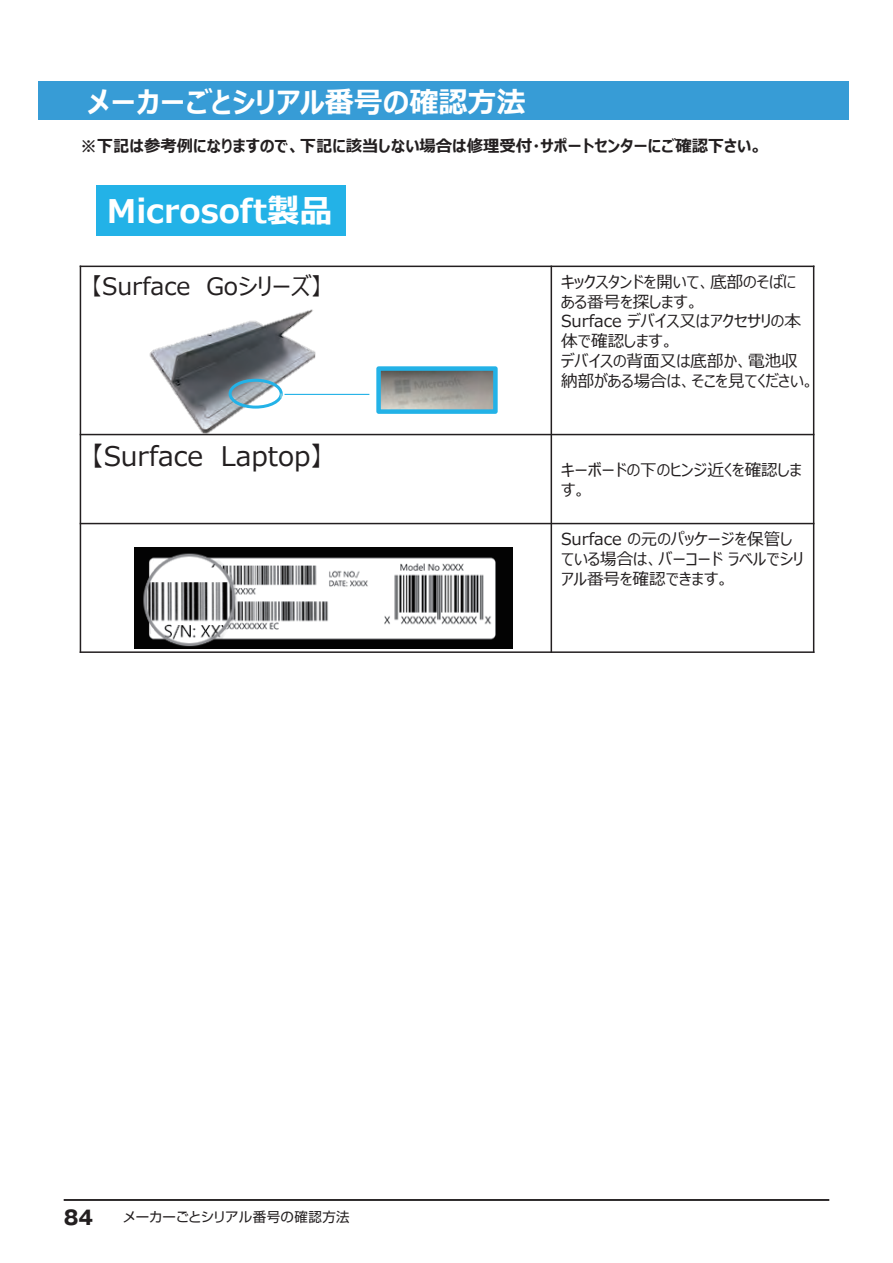
<style>
.page{position:relative;width:893px;height:1263px;background:#fff}
.page>*{position:absolute;margin:0;border:0;box-sizing:border-box;transform-origin:0 0}
.t1{font:700 32.55px "Meiryo UI";color:#fff}
.t2{font:700 29.1px "Meiryo UI";color:#fff}
.t3{font:27px "Meiryo UI";color:#231f20}
.t4{font:24px "Meiryo UI";color:#231f20}
.t5{font:700 19.5px "Gothic MB101 Pro";color:#231f20}
.t6{font:16.5px/19.8px "Meiryo UI";color:#231f20}
.t7{font:700 16.35px "Meiryo UI";color:#231f20}
.t8{font:13.5px "Shin Go Pro";color:#231f20}
</style>
<div class="page">
<hr style="left:64px;top:1199px;width:765px;height:2px;background:#231f20">
<div style="left:96px;top:185px;width:250px;height:50px;background:#23b2e7"></div>
<hr style="left:551px;top:266px;width:1px;height:387px;background:#231f20">
<hr style="left:80px;top:434px;width:734px;height:1px;background:#231f20">
<hr style="left:80px;top:523px;width:734px;height:1px;background:#231f20">
<hr style="left:80px;top:266px;width:1px;height:387px;background:#231f20">
<hr style="left:813px;top:266px;width:1px;height:387px;background:#231f20">
<hr style="left:80px;top:266px;width:734px;height:1px;background:#231f20">
<hr style="left:80px;top:651px;width:734px;height:2px;background:#231f20">
<img style="left:135px;top:547px;width:378px;height:101px">
<div style="left:38px;top:81px;width:810px;height:38px;background:#379cd6"></div>
<img style="left:146px;top:309px;width:178px;height:127px">
<img style="left:381px;top:371px;width:112px;height:38px">
<div style="left:376px;top:366px;width:122px;height:48px;border:4px solid #23b2e7"></div>
<div style="left:229px;top:379px;width:54px;height:30px;border:3px solid #23b2e7;border-radius:50%"></div>
<hr style="left:285px;top:394px;width:84px;height:1px;background:#23b2e7">
<h2 class="t2" style="left:87px;top:82px;width:440px">メーカーごとシリアル番号の確認方法</h2>
<p class="t7" style="left:80px;top:135px;width:683px">※下記は参考例になりますので、下記に該当しない場合は修理受付・サポートセンターにご確認下さい。</p>
<h1 class="t1" style="left:107px;top:188px;width:227px">Microsoft製品</h1>
<h3 class="t4" style="left:90px;top:270px;width:234px">【Surface Goシリーズ】</h3>
<p class="t6" style="left:561px;top:273px;width:255px">キックスタンドを開いて、底部のそばに<br>ある番号を探します。<br>Surface デバイス又はアクセサリの本体で確認します。<br>デバイスの背面又は底部か、電池収納部がある場合は、そこを見てください。</p>
<h3 class="t3" style="left:90px;top:438px;width:235px">【Surface Laptop】</h3>
<p class="t6" style="left:561px;top:461px;width:242px">キーボードの下のヒンジ近くを確認します。</p>
<p class="t6" style="left:561px;top:530px;width:243px">Surface の元のパッケージを保管している場合は、バーコードラベルでシリアル番号を確認できます。</p>
<p class="t5" style="left:64px;top:1201px;width:31px">84</p>
<p class="t8" style="left:123px;top:1205px;width:229px">メーカーごとシリアル番号の確認方法</p>
</div>
